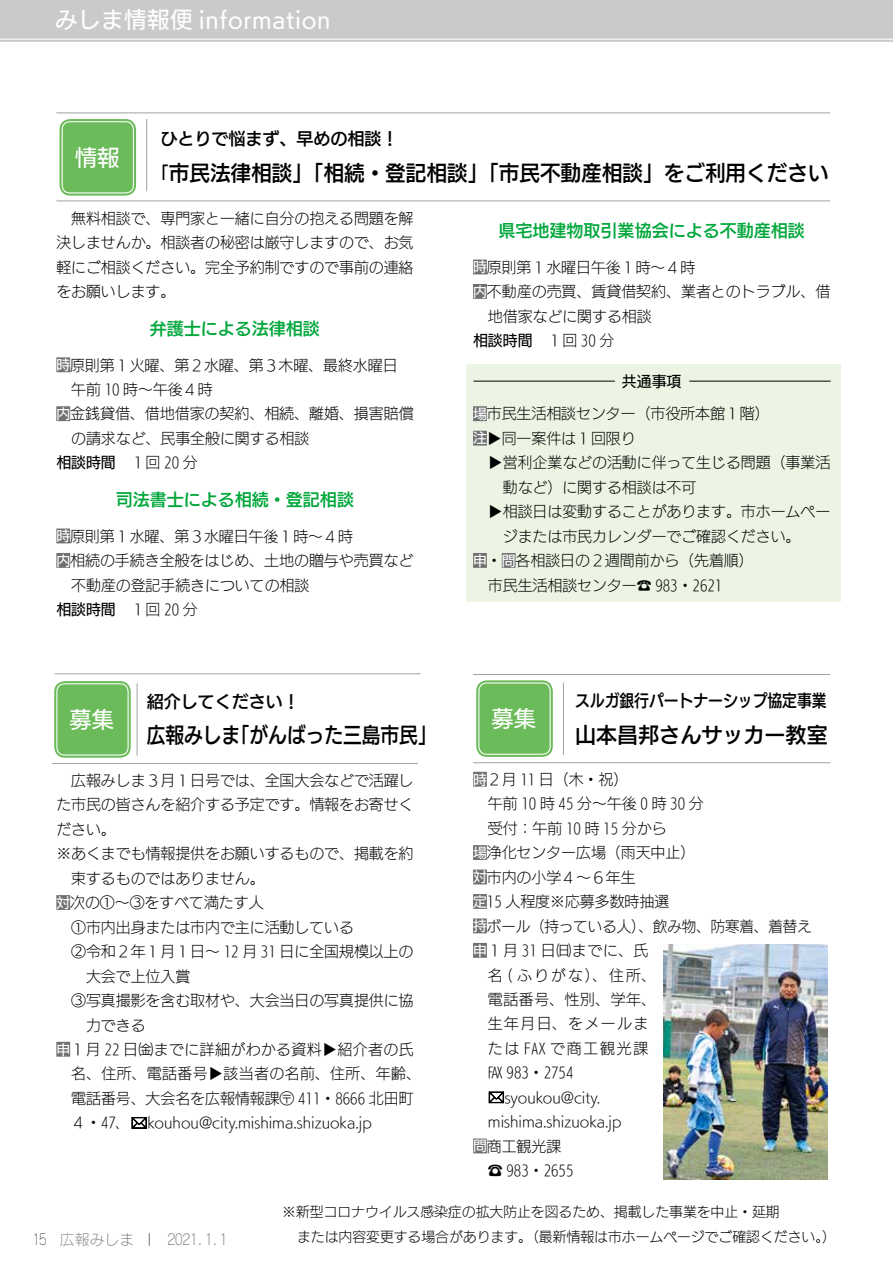
<style>
.page{position:relative;width:893px;height:1263px;background:#fff}
.page>*{position:absolute;margin:0;border:0;box-sizing:border-box;transform-origin:0 0}
.t1{font:22.35px "UD Kakugo Large Pro M";letter-spacing:.03em;color:#fff}
.t2{font:21.3px "UD Kakugo Large Pro DB";color:#000}
.t3{font:21.3px "UD Kakugo Large Pro DB";color:#000;scale:.88 1}
.t4{font:16.95px "UD Kakugo Large Pro DB";color:#00a73b}
.t5{font:16.95px "UD Kakugo Large Pro DB";color:#000}
.t6{font:16.95px "UD Kakugo Large Pro DB";color:#000;scale:.87 1}
.t7{font:14.85px/24.5px "UD Kakugo Large Pro L";color:#000;text-align:justify}
.t8{font:14.85px "UD Kakugo Large Pro L";letter-spacing:.03em;color:#000}
.t9{font:14.85px "Rodin Cattleya Pro L";color:#727171}
.t10{font:14.85px "UD Kakugo Large Pro L";letter-spacing:.12em;color:#000}
.t11{font:14.85px "UD Kakugo Large Pro L";letter-spacing:.1em;color:#000}
.t12{font:14.85px "UD Kakugo Large Pro M";color:#000}
.t13{font:14.85px "Rodin Cattleya Pro L";color:#595757;scale:.8 1}
.t14{font:13.8px/24.5px "UD Kakugo Large Pro L";color:#000}
.s1{font-family:"UD Kakugo Large Pro M";font-size:13.8px;color:#fff}
.s2{font-family:"UD Kakugo Large Pro M"}
.s3{font-family:"UD Kakugo Large Pro L"}
.s4{font-family:"UD Mincho Pro L"}
</style>
<div class="page">
<svg style="left:0;top:0;width:893px;height:42px;background:#cacbcb"></svg>
<div style="left:466px;top:365px;width:374px;height:237px;background:#ecf5e3"></div>
<hr style="left:56px;top:113px;width:774px;height:1px;background:#9fa0a0">
<hr style="left:56px;top:201px;width:774px;height:1px;background:#9fa0a0">
<hr style="left:146px;top:119px;width:1px;height:72px;background:#9fa0a0">
<div style="left:60px;top:119px;width:76px;height:77px;background:#6cbb5a;border-radius:11px"></div>
<div style="left:56px;top:116px;width:83px;height:83px;border:1px solid #fff;border-radius:13px"></div>
<div style="left:62px;top:121px;width:72px;height:72px;border:1px solid #fff;border-radius:8px"></div>
<div style="left:56px;top:357px;width:14px;height:15px;background:#727171"></div>
<div style="left:56px;top:406px;width:14px;height:15px;background:#727171"></div>
<div style="left:56px;top:528px;width:14px;height:15px;background:#727171"></div>
<div style="left:56px;top:553px;width:14px;height:15px;background:#727171"></div>
<div style="left:473px;top:260px;width:14px;height:14px;background:#727171"></div>
<div style="left:473px;top:284px;width:14px;height:15px;background:#727171"></div>
<div style="left:473px;top:406px;width:14px;height:15px;background:#727171"></div>
<div style="left:473px;top:431px;width:14px;height:15px;background:#727171"></div>
<div style="left:473px;top:553px;width:14px;height:15px;background:#727171"></div>
<div style="left:502px;top:553px;width:14px;height:15px;background:#727171"></div>
<hr style="left:473px;top:381px;width:142px;height:1px;background:#000">
<hr style="left:689px;top:381px;width:142px;height:1px;background:#000">
<div style="left:54px;top:681px;width:77px;height:77px;background:#6cbb5a;border-radius:11px"></div>
<div style="left:51px;top:678px;width:83px;height:83px;border:1px solid #fff;border-radius:13px"></div>
<div style="left:56px;top:683px;width:73px;height:72px;border:1px solid #fff;border-radius:8px"></div>
<hr style="left:52px;top:763px;width:366px;height:1px;background:#9fa0a0">
<hr style="left:137px;top:683px;width:1px;height:72px;background:#9fa0a0">
<hr style="left:55px;top:673px;width:365px;height:1px;background:#9fa0a0">
<div style="left:56px;top:895px;width:14px;height:15px;background:#727171"></div>
<div style="left:56px;top:1042px;width:14px;height:15px;background:#727171"></div>
<div style="left:476px;top:680px;width:77px;height:77px;background:#6cbb5a;border-radius:11px"></div>
<div style="left:473px;top:677px;width:83px;height:83px;border:1px solid #fff;border-radius:13px"></div>
<div style="left:478px;top:682px;width:73px;height:73px;border:1px solid #fff;border-radius:8px"></div>
<hr style="left:473px;top:674px;width:357px;height:1px;background:#9fa0a0">
<hr style="left:473px;top:762px;width:357px;height:1px;background:#9fa0a0">
<hr style="left:563px;top:682px;width:1px;height:73px;background:#9fa0a0">
<div style="left:473px;top:772px;width:14px;height:15px;background:#727171"></div>
<div style="left:473px;top:845px;width:14px;height:15px;background:#727171"></div>
<div style="left:473px;top:869px;width:14px;height:15px;background:#727171"></div>
<div style="left:473px;top:894px;width:14px;height:15px;background:#727171"></div>
<div style="left:473px;top:918px;width:14px;height:15px;background:#727171"></div>
<div style="left:473px;top:943px;width:14px;height:15px;background:#727171"></div>
<div style="left:473px;top:1138px;width:14px;height:15px;background:#727171"></div>
<img style="left:663px;top:944px;width:164px;height:235px">
<svg style="left:149px;top:1233px;width:1px;height:13px"></svg>
<svg style="left:132px;top:1117px;width:15px;height:12px"></svg>
<svg style="left:489px;top:1091px;width:15px;height:12px"></svg>
<h1 class="t1" style="left:55px;top:2px;width:277px">みしま情報便 information</h1>
<p class="t5" style="left:161px;top:125px;width:240px">ひとりで悩まず、早めの相談!</p>
<h1 class="t1" style="left:75px;top:139px;width:46px">情報</h1>
<h2 class="t2" style="left:169px;top:155px;width:661px">市民法律相談」「相続・登記相談」「市民不動産相談」をご利用ください</h2>
<p class="t5" style="left:152px;top:159px;width:18px">「</p>
<p class="t7" style="left:56px;top:206px;width:359px;text-indent:15px">無料相談で、専門家と一緒に自分の抱える問題を解決しませんか。相談者の秘密は厳守しますので、お気軽にご相談ください。完全予約制ですので事前の連絡をお願いします。</p>
<p class="t4" style="left:150px;top:314px;width:172px">弁護士による法律相談</p>
<p class="t7" style="left:56px;top:352px;width:343px"><span class="s1">時</span>原則第１火曜、第２水曜、第３木曜、最終水曜日</p>
<p class="t7" style="left:71px;top:377px;width:143px">午前 10 時～午後４時</p>
<p class="t7" style="left:56px;top:401px;width:359px"><span class="s1">内</span>金銭貸借、借地借家の契約、相続、離婚、損害賠償</p>
<p class="t7" style="left:71px;top:426px;width:240px">の請求など、民事全般に関する相談</p>
<p class="t7" style="left:56px;top:450px;width:143px"><span class="s2">相談時間</span>　１回 20 分</p>
<p class="t4" style="left:116px;top:485px;width:240px">司法書士による相続・登記相談</p>
<p class="t7" style="left:56px;top:523px;width:298px"><span class="s1">時</span>原則第１水曜、第３水曜日午後１時～４時</p>
<p class="t7" style="left:56px;top:548px;width:359px"><span class="s1">内</span>相続の手続き全般をはじめ、土地の贈与や売買など</p>
<p class="t7" style="left:71px;top:572px;width:240px">不動産の登記手続きについての相談</p>
<p class="t7" style="left:56px;top:597px;width:143px"><span class="s2">相談時間</span>　１回 20 分</p>
<p class="t4" style="left:499px;top:216px;width:308px">県宅地建物取引業協会による不動産相談</p>
<p class="t7" style="left:473px;top:254px;width:224px"><span class="s1">時</span>原則第１水曜日午後１時～４時</p>
<p class="t7" style="left:473px;top:279px;width:359px"><span class="s1">内</span>不動産の売買、賃貸借契約、業者とのトラブル、借</p>
<p class="t7" style="left:488px;top:303px;width:165px">地借家などに関する相談</p>
<p class="t7" style="left:547px;top:328px;width:68px">１回30 分</p>
<p class="t12" style="left:473px;top:328px;width:68px">相談時間<span class="s3">　</span></p>
<p class="t12" style="left:622px;top:369px;width:61px">共通事項</p>
<p class="t7" style="left:473px;top:401px;width:298px"><span class="s1">場</span>市民生活相談センター（市役所本館１階(<span class="s1">注</span>▶同一案件は１回限り</p>
<p class="t7" style="left:488px;top:450px;width:344px">▶営利企業などの活動に伴って生じる問題（事業活</p>
<p class="t7" style="left:503px;top:474px;width:195px">動など）に関する相談は不可</p>
<p class="t7" style="left:488px;top:499px;width:344px">▶相談日は変動することがあります。市ホームペー</p>
<p class="t7" style="left:503px;top:523px;width:299px">ジまたは市民カレンダーでご確認ください。</p>
<p class="t7" style="left:473px;top:548px;width:282px"><span class="s1">申</span>・<span class="s1">問</span>各相談日の２週間前から（先着順(</p>
<p class="t7" style="left:488px;top:572px;width:236px">市民生活相談センター☎ 983・2621</p>
<p class="t5" style="left:147px;top:687px;width:155px">紹介してください!</p>
<h1 class="t1" style="left:70px;top:701px;width:46px">募集</h1>
<h2 class="t3" style="left:231px;top:718px;width:235px">「がんばった三島市民「</h2>
<h2 class="t3" style="left:147px;top:718px;width:108px">広報みしま</h2>
<p class="t7" style="left:71px;top:768px;width:344px">広報みしま３月１日号では、全国大会などで活躍し</p>
<p class="t7" style="left:56px;top:792px;width:359px">た市民の皆さんを紹介する予定です。情報をお寄せく</p>
<p class="t7" style="left:56px;top:817px;width:61px">ださい。</p>
<p class="t7" style="left:56px;top:841px;width:359px">※あくまでも情報提供をお願いするもので、掲載を約</p>
<p class="t7" style="left:71px;top:865px;width:195px">束するものではありません。</p>
<p class="t7" style="left:56px;top:890px;width:209px"><span class="s1">対</span>次の①～③をすべて満たす人</p>
<p class="t7" style="left:56px;top:914px;width:299px">　①市内出身または市内で主に活動している</p>
<p class="t7" style="left:56px;top:939px;width:359px">　②令和２年１月１日～ 12 月 31 日に全国規模以上の</p>
<p class="t7" style="left:86px;top:963px;width:106px">大会で上位入賞</p>
<p class="t7" style="left:56px;top:988px;width:359px">　③写真撮影を含む取材や、大会当日の写真提供に協</p>
<p class="t7" style="left:86px;top:1012px;width:61px">力できる</p>
<p class="t8" style="left:56px;top:1037px;width:359px"><span class="s1">申</span>１月 22 日㈮までに詳細がわかる資料▶紹介者の氏</p>
<p class="t8" style="left:71px;top:1062px;width:351px">名、住所、電話番号▶該当者の名前、住所、年齢、</p>
<p class="t7" style="left:71px;top:1085px;width:344px">電話番号、大会名を広報情報課〶 411・8666 北田町</p>
<p class="t7" style="left:148px;top:1110px;width:226px">kouhou@city.mishima.shizuoka j p.</p>
<p class="t7" style="left:71px;top:1110px;width:54px">４・47、</p>
<h1 class="t1" style="left:492px;top:700px;width:46px">募集</h1>
<p class="t6" style="left:575px;top:687px;width:291px">スルガ銀行パートナーシップ協定事業</p>
<h2 class="t2" style="left:575px;top:717px;width:254px">山本昌邦さんサッカー教室</h2>
<p class="t7" style="left:473px;top:767px;width:54px"><span class="s1">時</span>２月１１</p>
<p class="t7" style="left:539px;top:767px;width:91px">日（木・祝(</p>
<p class="t7" style="left:488px;top:791px;width:79px">午前10時４５</p>
<p class="t7" style="left:488px;top:815px;width:180px">受付：午前 10 時 15 分から</p>
<p class="t7" style="left:473px;top:840px;width:224px"><span class="s1">場</span>浄化センター広場（雨天中止(</p>
<p class="t7" style="left:473px;top:864px;width:164px"><span class="s1">対</span>市内の小学４～６年生</p>
<p class="t7" style="left:473px;top:889px;width:198px"><span class="s1">定</span>15 人程度※応募多数時抽選</p>
<p class="t7" style="left:473px;top:913px;width:340px"><span class="s1">持</span>ボール（持っている人）、飲み物、防寒着、着替え</p>
<p class="t7" style="left:473px;top:938px;width:177px"><span class="s1">申</span>１月 31 日㈰までに、氏</p>
<p class="t7" style="left:488px;top:962px;width:169px">名( ふりがな）、住所、</p>
<p class="t7" style="left:488px;top:987px;width:169px">電話番号、性別、学年、</p>
<p class="t11" style="left:488px;top:1012px;width:162px">生年月日、をメールま</p>
<p class="t10" style="left:488px;top:1036px;width:162px">たはＦＡＸで商工観光課</p>
<p class="t7" style="left:488px;top:1060px;width:87px">FAX 983・2754</p>
<p class="t7" style="left:505px;top:1084px;width:97px">syoukou@city.</p>
<p class="t7" style="left:488px;top:1109px;width:135px">mishima.shizuoka j p.</p>
<p class="t7" style="left:473px;top:1133px;width:90px"><span class="s1">問</span>商工観光課</p>
<p class="t7" style="left:488px;top:1158px;width:87px"><span class="s4">☎</span> 983・2655</p>
<p class="t7" style="left:577px;top:791px;width:128px">分～午後０時 30 分</p>
<p class="t13" style="left:32px;top:1230px;width:20px">15</p>
<p class="t9" style="left:60px;top:1230px;width:76px">広報みしま</p>
<p class="t9" style="left:168px;top:1230px;width:61px">２０２1．1．1</p>
<p class="t14" style="left:297px;top:1199px;width:540px;text-indent:-15px">※新型コロナウイルス感染症の拡大防止を図るため、掲載した事業を中止・延期<br>または内容変更する場合があります。（最新情報は市ホームぺージでご確認ください (。</p>
</div>
